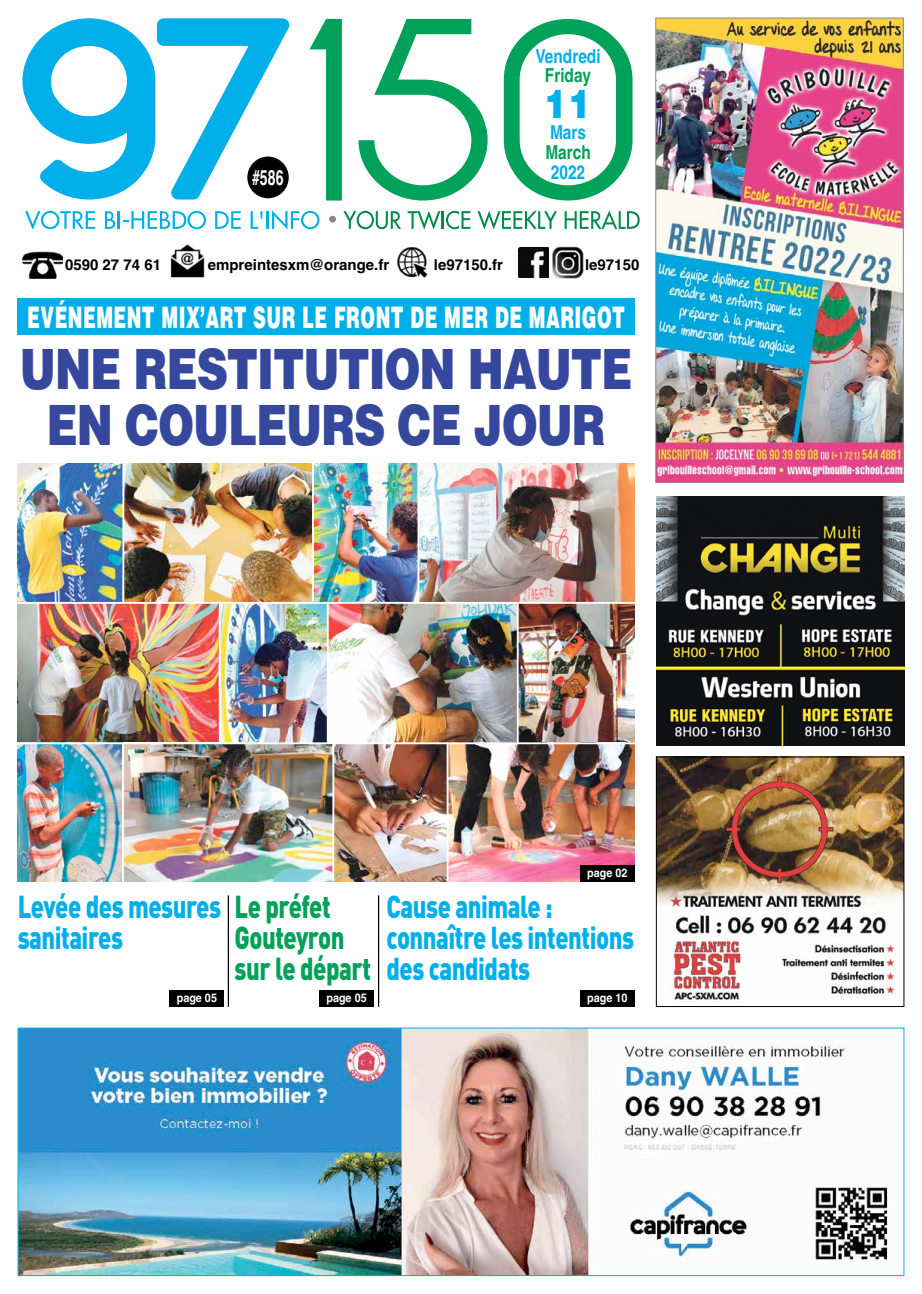
<style>
.page{position:relative;width:922px;height:1294px;background:#fff}
.page>*{position:absolute;margin:0;border:0;box-sizing:border-box;transform-origin:0 0}
.t1{font:900 55.5px/56px "Helvetica";letter-spacing:-.025em;color:#36489d;text-align:center;scale:.78 1}
.t2{font:900 39.25px "Helvetica";color:#00afea;scale:.9 1}
.t3{font:900 31.38px/31.4px "DIN Pro";letter-spacing:-.02em;color:#00afea;scale:.76 1}
.t4{font:900 31.38px/31.1px "DIN Pro";letter-spacing:-.02em;color:#00a158;scale:.76 1}
.t5{font:900 29.62px "Helvetica";letter-spacing:.025em;color:#fff;scale:.6 1}
.t6{font:700 21.12px "Helvetica";color:#fff;scale:.67 1}
.t7{font:700 19.25px "Helvetica";color:#00afea;scale:.8 1}
.t8{font:700 19.25px "Helvetica";color:#00a158;scale:.8 1}
.t9{font:700 15px "Helvetica";color:#000}
.t10{font:700 11.88px "Helvetica";color:#fff;scale:.91 1}
.s1{color:#00afea}
</style>
<div class="page">
<img style="left:18px;top:463px;width:104px;height:139px">
<img style="left:312px;top:463px;width:105px;height:139px">
<img style="left:18px;top:744px;width:104px;height:137px">
<img style="left:221px;top:603px;width:106px;height:139px">
<img style="left:124px;top:463px;width:188px;height:139px">
<img style="left:518px;top:603px;width:116px;height:139px">
<img style="left:448px;top:744px;width:186px;height:137px">
<img style="left:419px;top:463px;width:215px;height:139px">
<img style="left:328px;top:603px;width:188px;height:139px">
<img style="left:124px;top:744px;width:208px;height:137px">
<img style="left:18px;top:603px;width:201px;height:139px">
<img style="left:334px;top:744px;width:112px;height:137px">
<svg style="left:22px;top:18px;width:267px;height:181px"></svg>
<svg style="left:309px;top:19px;width:33px;height:181px"></svg>
<svg style="left:358px;top:19px;width:129px;height:181px"></svg>
<svg style="left:503px;top:19px;width:129px;height:181px"></svg>
<div style="left:247px;top:156px;width:41px;height:42px;background:#000;border-radius:50%"></div>
<div style="left:329px;top:216px;width:7px;height:6px;background:#8c8886;border-radius:50%"></div>
<svg style="left:25px;top:211px;width:70px;height:19px"></svg>
<svg style="left:105px;top:211px;width:101px;height:18px"></svg>
<svg style="left:215px;top:211px;width:25px;height:18px"></svg>
<svg style="left:250px;top:211px;width:12px;height:18px"></svg>
<hr style="left:266px;top:211px;width:3px;height:18px;background:#00afea">
<svg style="left:272px;top:210px;width:47px;height:19px"></svg>
<svg style="left:343px;top:211px;width:58px;height:18px"></svg>
<svg style="left:407px;top:211px;width:63px;height:18px"></svg>
<svg style="left:477px;top:211px;width:80px;height:18px"></svg>
<svg style="left:564px;top:210px;width:75px;height:19px"></svg>
<img style="left:22px;top:251px;width:41px;height:28px">
<img style="left:397px;top:247px;width:31px;height:31px">
<img style="left:518px;top:246px;width:66px;height:32px">
<img style="left:170px;top:245px;width:35px;height:33px">
<img style="left:20px;top:1029px;width:869px;height:244px">
<div style="left:18px;top:1027px;width:886px;height:248px;border:1px solid #00afea"></div>
<img style="left:656px;top:497px;width:248px;height:248px">
<img style="left:657px;top:20px;width:244px;height:461px">
<div style="left:655px;top:18px;width:248px;height:465px;border:1px solid #8c8886"></div>
<img style="left:658px;top:758px;width:244px;height:245px">
<div style="left:656px;top:756px;width:248px;height:250px;border:1px solid #000"></div>
<div style="left:579px;top:864px;width:55px;height:17px;background:#000"></div>
<div style="left:18px;top:298px;width:616px;height:37px;background:#00afea"></div>
<hr style="left:228px;top:895px;width:1px;height:111px;background:#000">
<hr style="left:378px;top:895px;width:1px;height:111px;background:#000">
<div style="left:579px;top:989px;width:55px;height:17px;background:#000"></div>
<div style="left:319px;top:989px;width:55px;height:17px;background:#000"></div>
<div style="left:169px;top:989px;width:55px;height:17px;background:#000"></div>
<hr style="left:312px;top:462px;width:2px;height:139px;background:#fff">
<hr style="left:219px;top:601px;width:2px;height:141px;background:#fff">
<hr style="left:332px;top:741px;width:2px;height:140px;background:#fff">
<p class="t6" style="left:252px;top:160px;width:48px">#586</p>
<p class="t7" style="left:535px;top:41px;width:83px">Vendredi</p>
<p class="t8" style="left:544px;top:60px;width:59px">Friday</p>
<p class="t7" style="left:550px;top:117px;width:47px">Mars</p>
<p class="t8" style="left:545px;top:137px;width:58px">March</p>
<p class="t7" style="left:550px;top:156px;width:44px">2022</p>
<p class="t2" style="left:544px;top:78px;width:54px">11</p>
<p class="t9" style="left:65px;top:253px;width:97px">0590 27 74 61</p>
<p class="t9" style="left:208px;top:253px;width:183px">empreintesxm@orange.fr</p>
<p class="t9" style="left:434px;top:252px;width:71px">le97150.fr</p>
<p class="t9" style="left:585px;top:253px;width:56px">le97150</p>
<p class="t5" style="left:27px;top:297px;width:997px">EVÉNEMENT MIX’ART SUR LE FRONT DE MER DE MARIGOT</p>
<h1 class="t1" style="left:20px;top:340px;width:786px">UNE RESTITUTION HAUTE<br>EN COULEURS CE JOUR</h1>
<p class="t10" style="left:587px;top:862px;width:46px">page 02</p>
<p class="t4" style="left:234px;top:887px;width:181px;text-indent:-217px"><span class="s1">Levée des mesures</span> Le préfet<br>Gouteyron sur le départ</p>
<p class="t3" style="left:386px;top:886px;width:327px">Cause animale : connaître les intentions des candidats</p>
<p class="t3" style="left:18px;top:918px;width:140px">sanitaires</p>
<p class="t10" style="left:177px;top:987px;width:46px">page 05</p>
<p class="t10" style="left:326px;top:987px;width:46px">page 05</p>
<p class="t10" style="left:587px;top:987px;width:46px">page 10</p>
</div>
